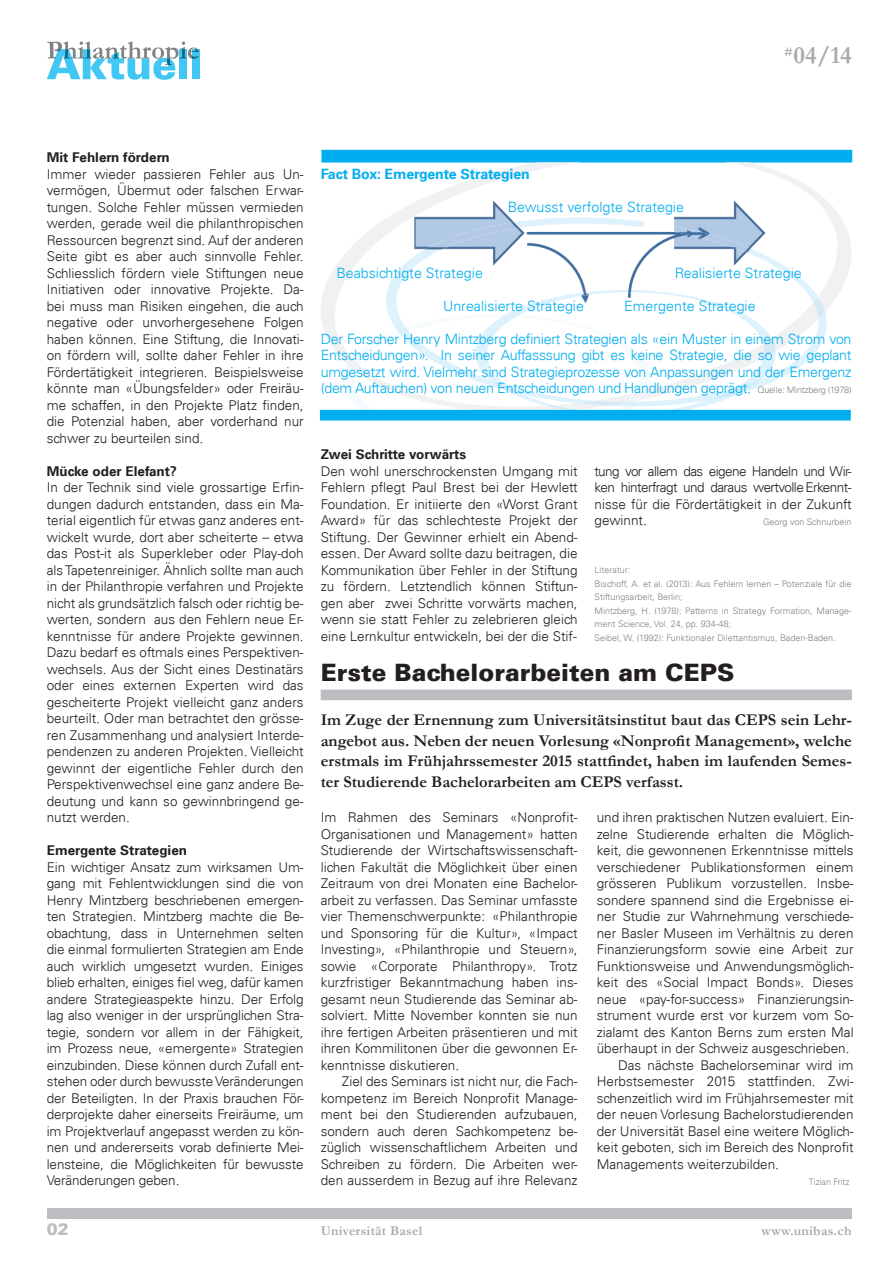
<style>
.page{position:relative;width:893px;height:1263px;background:#fff}
.page>*{position:absolute;margin:0;border:0;box-sizing:border-box;transform-origin:0 0}
.t1{font:700 24.9px "Garamond";color:#a8a9ad}
.t2{font:900 24px "Univers LT";color:#231f20}
.t3{font:700 16.5px/20.7px "Garamond";color:#231f20;text-align:justify}
.t4{font:900 16.5px "Univers LT";color:#bcbdc0}
.t5{font:300 14.25px/16.5px "Univers 45";color:#00aeef;text-align:justify}
.t6{font:700 14.25px "Univers 65";letter-spacing:-.01em;color:#00aeef}
.t7{font:300 13.5px/16.5px "Univers 45";color:#231f20;text-align:justify}
.t8{font:700 13.5px "Univers 65";color:#231f20}
.t9{font:700 13.5px "Garamond";letter-spacing:.02em;color:#a8a9ad}
.t10{font:300 9px/13.5px "Univers 45";color:#808285}
.s1{font-size:9px;color:#808285}
</style>
<div class="page">
<svg style="left:322px;top:163px;width:529px;height:134px"></svg>
<svg style="left:378px;top:255px;width:454px;height:42px"></svg>
<img style="left:414px;top:201px;width:351px;height:96px">
<img style="left:414px;top:201px;width:29px;height:15px">
<img style="left:514px;top:290px;width:223px;height:7px">
<img style="left:414px;top:218px;width:351px;height:49px">
<div style="left:47px;top:1208px;width:804px;height:10px;background:#bcbdc0"></div>
<div style="left:192px;top:49px;width:8px;height:30px;background:#40c7f4"></div>
<svg style="left:47px;top:41px;width:152px;height:39px"></svg>
<div style="left:321px;top:689px;width:531px;height:11px;background:#bcbdc0"></div>
<svg style="left:321px;top:150px;width:531px;height:13px;background:#09b1ef"></svg>
<svg style="left:320px;top:297px;width:531px;height:123px"></svg>
<h1 class="t1" style="left:784px;top:38px;width:69px"><sup>#</sup>04/14</h1>
<p class="t8" style="left:47px;top:150px;width:124px">Mit Fehlern fördern</p>
<p class="t7" style="left:47px;top:166px;width:258px">Immer wieder passieren Fehler aus Un&shy;vermögen, Übermut oder falschen Erwar&shy;tungen. Solche Fehler müssen vermieden werden, gerade weil die philanthropischen Ressourcen begrenzt sind. Auf der anderen Seite gibt es aber auch sinnvolle Fehler.<br>Schliesslich fördern viele Stiftungen neue Initiativen oder innovative Projekte. Da&shy;bei muss man Risiken eingehen, die auch negative oder unvorhergesehene Folgen haben können. Eine Stiftung, die Innovati&shy;on fördern will, sollte daher Fehler in ihre Fördertätigkeit integrieren. Beispielsweise könnte man «Übungsfelder» oder Freiräu&shy;me schaffen, in den Projekte Platz finden, die Potenzial haben, aber vorderhand nur schwer zu beurteilen sind.</p>
<p class="t8" style="left:47px;top:463px;width:131px">Mücke oder Elefant?</p>
<p class="t7" style="left:47px;top:479px;width:258px">In der Technik sind viele grossartige Erfin&shy;dungen dadurch entstanden, dass ein Ma&shy;terial eigentlich für etwas ganz anderes ent&shy;wickelt wurde, dort aber scheiterte – etwa das Post-it als Superkleber oder Play-doh als Tapetenreiniger. Ähnlich sollte man auch in der Philanthropie verfahren und Projekte nicht als grundsätzlich falsch oder richtig be&shy;werten, sondern aus den Fehlern neue Er&shy;kenntnisse für andere Projekte gewinnen.<br>Dazu bedarf es oftmals eines Perspektiven&shy;wechsels. Aus der Sicht eines Destinatärs oder eines externen Experten wird das gescheiterte Projekt vielleicht ganz anders beurteilt. Oder man betrachtet den grösse&shy;ren Zusammenhang und analysiert Interde&shy;pendenzen zu anderen Projekten. Vielleicht gewinnt der eigentliche Fehler durch den Perspektivenwechsel eine ganz andere Be&shy;deutung und kann so gewinnbringend ge&shy;nutzt werden.</p>
<p class="t8" style="left:47px;top:842px;width:142px">Emergente Strategien</p>
<p class="t7" style="left:47px;top:859px;width:258px">Ein wichtiger Ansatz zum wirksamen Um&shy;gang mit Fehlentwicklungen sind die von Henry Mintzberg beschriebenen emergen&shy;ten Strategien. Mintzberg machte die Be&shy;obachtung, dass in Unternehmen selten die einmal formulierten Strategien am Ende auch wirklich umgesetzt wurden. Einiges blieb erhalten, einiges fiel weg, dafür kamen andere Strategieaspekte hinzu. Der Erfolg lag also weniger in der ursprünglichen Stra&shy;tegie, sondern vor allem in der Fähigkeit, im Prozess neue, «emergente» Strategien einzubinden. Diese können durch Zufall ent&shy;stehen oder durch bewusste Veränderungen der Beteiligten. In der Praxis brauchen För&shy;derprojekte daher einerseits Freiräume, um im Projektverlauf angepasst werden zu kön&shy;nen und andererseits vorab definierte Mei&shy;lensteine, die Möglichkeiten für bewusste Veränderungen geben.</p>
<p class="t6" style="left:321px;top:165px;width:211px">Fact Box: Emergente Strategien</p>
<p class="t5" style="left:508px;top:198px;width:178px">Bewusst verfolgte Strategie</p>
<p class="t5" style="left:337px;top:264px;width:148px">Beabsichtigte Strategie</p>
<p class="t5" style="left:443px;top:297px;width:142px">Unrealisierte Strategie</p>
<p class="t5" style="left:675px;top:264px;width:129px">Realisierte Strategie</p>
<p class="t5" style="left:624px;top:297px;width:133px">Emergente Strategie</p>
<p class="t5" style="left:321px;top:330px;width:532px">Der Forscher Henry Mintzberg definiert Strategien als «ein Muster in einem Strom von Entscheidungen». In seiner Auffasssung gibt es keine Strategie, die so wie geplant umgesetzt wird. Vielmehr sind Strategieprozesse von Anpassungen und der Emergenz (dem Auftauchen) von neuen Entscheidungen und Handlungen geprägt. <span class="s1">Quelle: Mintzberg (1978)</span></p>
<p class="t8" style="left:321px;top:447px;width:147px">Zwei Schritte vorwärts</p>
<p class="t7" style="left:321px;top:463px;width:258px">Den wohl unerschrockensten Umgang mit Fehlern pflegt Paul Brest bei der Hewlett Foundation. Er initiierte den «Worst Grant Award» für das schlechteste Projekt der Stiftung. Der Gewinner erhielt ein Abend&shy;essen. Der Award sollte dazu beitragen, die Kommunikation über Fehler in der Stiftung zu fördern. Letztendlich können Stiftun&shy;gen aber zwei Schritte vorwärts machen, wenn sie statt Fehler zu zelebrieren gleich eine Lernkultur entwickeln, bei der die Stif-</p>
<p class="t7" style="left:595px;top:463px;width:258px">tung vor allem das eigene Handeln und Wir&shy;ken hinterfragt und daraus wertvolle Erkennt&shy;nisse für die Fördertätigkeit in der Zukunft gewinnt.</p>
<p class="t10" style="left:763px;top:515px;width:90px">Georg von Schnurbein</p>
<p class="t10" style="left:595px;top:563px;width:258px">Literatur:<br>Bischoff, A. et al. (2013): Aus Fehlern lernen – Potenziale für die Stiftungsarbeit, Berlin;<br>Mintzberg, H. (1978): Patterns in Strategy Formation, Manage&shy;ment Science, Vol. 24, pp. 934-48;<br>Seibel, W. (1992): Funktionaler Dilettantismus, Baden-Baden.</p>
<h2 class="t2" style="left:321px;top:658px;width:415px">Erste Bachelorarbeiten am CEPS</h2>
<p class="t3" style="left:321px;top:709px;width:533px">Im Zuge der Ernennung zum Universitätsinstitut baut das CEPS sein Lehr&shy;angebot aus. Neben der neuen Vorlesung «Nonprofit Management», welche erstmals im Frühjahrssemester 2015 stattfindet, haben im laufenden Semes&shy;ter Studierende Bachelorarbeiten am CEPS verfasst.</p>
<p class="t7" style="left:321px;top:809px;width:258px">Im Rahmen des Seminars «Nonprofit-Organisationen und Management» hatten Studierende der Wirtschaftswissenschaft&shy;lichen Fakultät die Möglichkeit über einen Zeitraum von drei Monaten eine Bachelor&shy;arbeit zu verfassen. Das Seminar umfasste vier Themenschwerpunkte: «Philanthropie und Sponsoring für die Kultur», «Impact Investing», «Philanthropie und Steuern», sowie «Corporate Philanthropy». Trotz kurzfristiger Bekanntmachung haben ins&shy;gesamt neun Studierende das Seminar ab&shy;solviert. Mitte November konnten sie nun ihre fertigen Arbeiten präsentieren und mit ihren Kommilitonen über die gewonnen Er&shy;kenntnisse diskutieren.</p>
<p class="t7" style="left:321px;top:1073px;width:258px;text-indent:21px">Ziel des Seminars ist nicht nur, die Fach&shy;kompetenz im Bereich Nonprofit Manage&shy;ment bei den Studierenden aufzubauen, sondern auch deren Sachkompetenz be&shy;züglich wissenschaftlichem Arbeiten und Schreiben zu fördern. Die Arbeiten wer&shy;den ausserdem in Bezug auf ihre Relevanz</p>
<p class="t7" style="left:597px;top:809px;width:258px">und ihren praktischen Nutzen evaluiert. Ein-</p>
<p class="t7" style="left:597px;top:826px;width:258px">zelne Studierende erhalten die Möglich-</p>
<p class="t7" style="left:597px;top:842px;width:258px">keit, die gewonnenen Erkenntnisse mittels</p>
<p class="t7" style="left:597px;top:859px;width:258px">verschiedener Publikationsformen einem</p>
<p class="t7" style="left:597px;top:875px;width:258px">grösseren Publikum vorzustellen. Insbe-</p>
<p class="t7" style="left:597px;top:892px;width:258px">sondere spannend sind die Ergebnisse ei-</p>
<p class="t7" style="left:597px;top:908px;width:258px">ner Studie zur Wahrnehmung verschiede-</p>
<p class="t7" style="left:597px;top:925px;width:258px">ner Basler Museen im Verhältnis zu deren</p>
<p class="t7" style="left:597px;top:941px;width:258px">Finanzierungsform sowie eine Arbeit zur</p>
<p class="t7" style="left:597px;top:958px;width:258px">Funktionsweise und Anwendungsmöglich-</p>
<p class="t7" style="left:597px;top:974px;width:258px">keit des «Social Impact Bonds». Dieses</p>
<p class="t7" style="left:597px;top:991px;width:258px">neue «pay-for-success» Finanzierungsin-</p>
<p class="t7" style="left:597px;top:1007px;width:258px">strument wurde erst vor kurzem vom So-</p>
<p class="t7" style="left:597px;top:1024px;width:258px">zialamt des Kanton Berns zum ersten Mal</p>
<p class="t7" style="left:597px;top:1040px;width:254px">überhaupt in der Schweiz ausgeschrieben.</p>
<p class="t7" style="left:618px;top:1057px;width:237px">Das nächste Bachelorseminar wird im</p>
<p class="t7" style="left:597px;top:1073px;width:258px">Herbstsemester 2015 stattfinden. Zwi-</p>
<p class="t7" style="left:597px;top:1090px;width:258px">schenzeitlich wird im Frühjahrsemester mit</p>
<p class="t7" style="left:597px;top:1106px;width:258px">der neuen Vorlesung Bachelorstudierenden</p>
<p class="t7" style="left:597px;top:1123px;width:258px">der Universität Basel eine weitere Möglich-</p>
<p class="t7" style="left:597px;top:1139px;width:258px">keit geboten, sich im Bereich des Nonprofit</p>
<p class="t7" style="left:597px;top:1156px;width:184px">Managements weiterzubilden.</p>
<p class="t10" style="left:809px;top:1175px;width:42px">Tizian Fritz</p>
<p class="t4" style="left:47px;top:1219px;width:24px">02</p>
<p class="t9" style="left:762px;top:1221px;width:91px">www.unibas.ch</p>
<p class="t9" style="left:321px;top:1221px;width:103px">Universität Basel</p>
</div>
